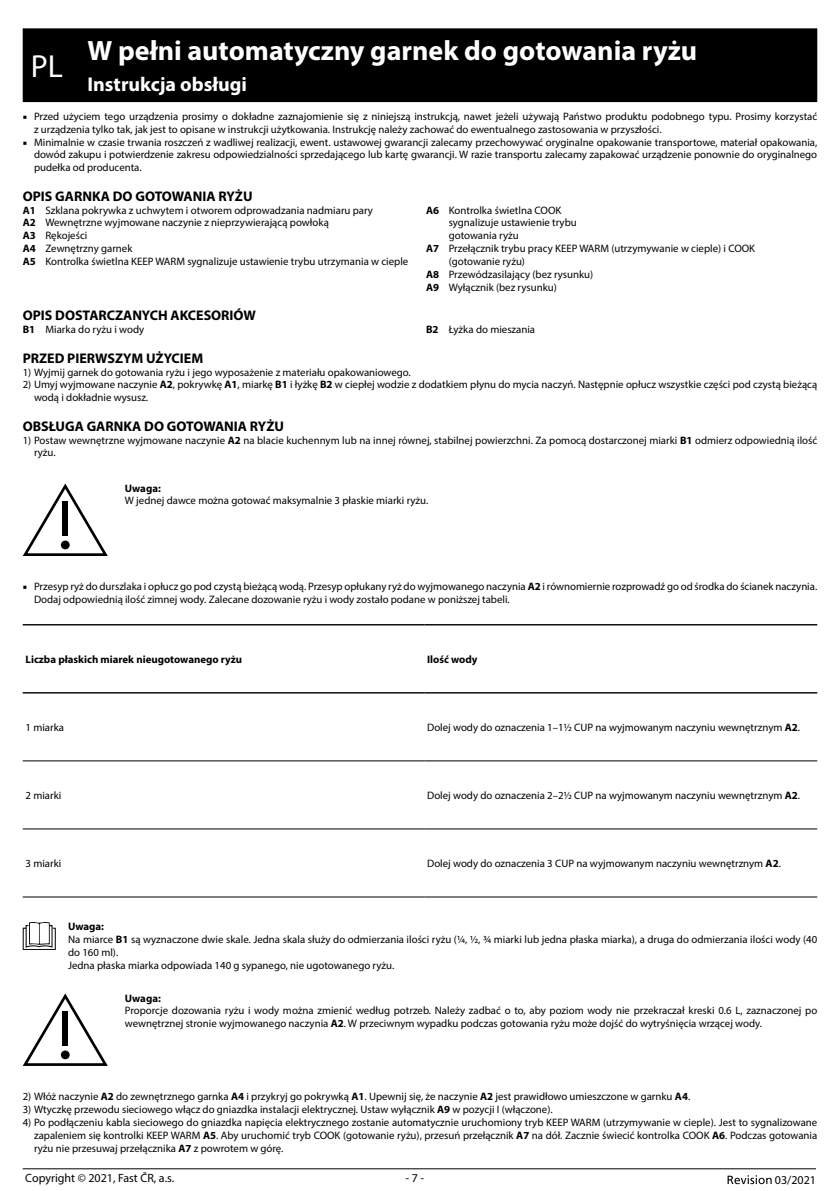
<style>
.page{position:relative;width:840px;height:1191px;background:#fff}
.page>*{position:absolute;margin:0;border:0;box-sizing:border-box;transform-origin:0 0}
.t1{font:32px "Myriad Pro";color:#fff}
.t2{font:700 28px "Myriad Pro";color:#fff}
.t3{font:700 20px "Myriad Pro";color:#fff}
.t4{font:700 14px "Myriad Pro";color:#000}
.t5{font:12px "Myriad Pro";color:#000}
.t6{font:10.8px/12.8px "Myriad Pro";color:#000}
.t7{font:700 10.8px "Myriad Pro";color:#000}
.s1{font-family:"Minion Pro"}
.s2{font-weight:700}
</style>
<div class="page">
<hr style="left:23px;top:1168px;width:792px;height:1px;background:#000">
<svg style="left:727px;top:1175px;width:44px;height:9px"></svg>
<div style="left:23px;top:28px;width:793px;height:74px;background:#000"></div>
<svg style="left:23px;top:483px;width:85px;height:73px"></svg>
<div style="left:62px;top:501px;width:6px;height:35px;background:#000"></div>
<div style="left:61px;top:540px;width:9px;height:9px;background:#000;border-radius:50%"></div>
<hr style="left:23px;top:896px;width:401px;height:1px;background:#000">
<hr style="left:424px;top:896px;width:392px;height:1px;background:#000">
<hr style="left:23px;top:624px;width:401px;height:1px;background:#000">
<hr style="left:424px;top:624px;width:392px;height:1px;background:#000">
<hr style="left:23px;top:692px;width:401px;height:1px;background:#000">
<hr style="left:424px;top:692px;width:392px;height:1px;background:#000">
<hr style="left:23px;top:760px;width:401px;height:1px;background:#000">
<hr style="left:424px;top:760px;width:392px;height:1px;background:#000">
<hr style="left:23px;top:828px;width:401px;height:1px;background:#000">
<hr style="left:424px;top:828px;width:392px;height:1px;background:#000">
<svg style="left:23px;top:922px;width:33px;height:27px"></svg>
<svg style="left:23px;top:993px;width:85px;height:73px"></svg>
<div style="left:62px;top:1011px;width:6px;height:35px;background:#000"></div>
<div style="left:61px;top:1050px;width:9px;height:9px;background:#000;border-radius:50%"></div>
<h2 class="t2" style="left:87px;top:32px;width:611px">W pełni automatyczny garnek do gotowania ryżu</h2>
<h3 class="t3" style="left:87px;top:72px;width:161px">Instrukcja obsługi</h3>
<p class="t6" style="left:34px;top:110px;width:784px;text-indent:-11px"><span class="s1">■</span> Przed użyciem tego urządzenia prosimy o dokładne zaznajomienie się z niniejszą instrukcją, nawet jeżeli używają Państwo produktu podobnego typu. Prosimy korzystać z urządzenia tylko tak, jak jest to opisane w instrukcji użytkowania. Instrukcję należy zachować do ewentualnego zastosowania w przyszłości.</p>
<p class="t6" style="left:34px;top:135px;width:784px;text-align:justify;text-indent:-11px"><span class="s1">■</span> Minimalnie w czasie trwania roszczeń z wadliwej realizacji, ewent. ustawowej gwarancji zalecamy przechowywać oryginalne opakowanie transportowe, materiał opakowania, dowód zakupu i potwierdzenie zakresu odpowiedzialności sprzedającego lub kartę gwarancji. W razie transportu zalecamy zapakować urządzenie ponownie do oryginalnego pudełka od producenta.</p>
<p class="t4" style="left:23px;top:187px;width:231px">OPIS GARNKA DO GOTOWANIA RYŻU</p>
<p class="t6" style="left:23px;top:203px;width:387px"><span class="s2">A1</span> Szklana pokrywka z uchwytem i otworem odprowadzania nadmiaru pary<br><span class="s2">A2</span> Wewnętrzne wyjmowane naczynie z nieprzywierającą powłoką<br><span class="s2">A3</span> Rękojeści<br><span class="s2">A4</span> Zewnętrzny garnek<br><span class="s2">A5</span> Kontrolka świetlna KEEP WARM sygnalizuje ustawienie trybu utrzymania w cieple</p>
<p class="t6" style="left:426px;top:203px;width:137px"><span class="s2">A6</span> Kontrolka świetlna COOK</p>
<h1 class="t1" style="left:31px;top:47px;width:34px">PL</h1>
<p class="t6" style="left:448px;top:216px;width:129px">sygnalizuje ustawienie trybu</p>
<p class="t6" style="left:448px;top:229px;width:71px">gotowania ryżu</p>
<p class="t6" style="left:426px;top:242px;width:330px"><span class="s2">A7</span> Przełącznik trybu pracy KEEP WARM (utrzymywanie w cieple) i COOK</p>
<p class="t6" style="left:448px;top:255px;width:78px">(gotowanie ryżu)</p>
<p class="t6" style="left:426px;top:268px;width:169px"><span class="s2">A8</span> Przewódzasilający (bez rysunku)</p>
<p class="t6" style="left:426px;top:280px;width:132px"><span class="s2">A9</span> Wyłącznik (bez rysunku)</p>
<p class="t4" style="left:23px;top:306px;width:235px">OPIS DOSTARCZANYCH AKCESORIÓW</p>
<p class="t6" style="left:23px;top:323px;width:123px"><span class="s2">B1</span> Miarka do ryżu i wody</p>
<p class="t6" style="left:426px;top:323px;width:111px"><span class="s2">B2</span> Łyżka do mieszania</p>
<p class="t4" style="left:23px;top:349px;width:182px">PRZED PIERWSZYM UŻYCIEM</p>
<p class="t6" style="left:23px;top:365px;width:389px">1) Wyjmij garnek do gotowania ryżu i jego wyposażenie z materiału opakowaniowego.</p>
<p class="t6" style="left:34px;top:378px;width:784px;text-indent:-11px">2) Umyj wyjmowane naczynie <span class="s2">A2</span>, pokrywkę <span class="s2">A1</span>, miarkę <span class="s2">B1</span> i łyżkę <span class="s2">B2</span> w ciepłej wodzie z dodatkiem płynu do mycia naczyń. Następnie opłucz wszystkie części pod czystą bieżącą wodą i dokładnie wysusz.</p>
<p class="t4" style="left:23px;top:417px;width:263px">OBSŁUGA GARNKA DO GOTOWANIA RYŻU</p>
<p class="t6" style="left:34px;top:433px;width:784px;text-indent:-11px">1) Postaw wewnętrzne wyjmowane naczynie <span class="s2">A2</span> na blacie kuchennym lub na innej równej, stabilnej powierzchni. Za pomocą dostarczonej miarki <span class="s2">B1</span> odmierz odpowiednią ilość ryżu.</p>
<p class="t7" style="left:125px;top:481px;width:37px">Uwaga:</p>
<p class="t6" style="left:125px;top:494px;width:305px">W jednej dawce można gotować maksymalnie 3 płaskie miarki ryżu.</p>
<p class="t6" style="left:34px;top:580px;width:784px;text-indent:-11px"><span class="s1">■</span> Przesyp ryż do durszlaka i opłucz go pod czystą bieżącą wodą. Przesyp opłukany ryż do wyjmowanego naczynia <span class="s2">A2</span> i równomiernie rozprowadź go od środka do ścianek naczynia.<br>Dodaj odpowiednią ilość zimnej wody. Zalecane dozowanie ryżu i wody zostało podane w poniższej tabeli.</p>
<p class="t7" style="left:26px;top:652px;width:218px">Liczba płaskich miarek nieugotowanego ryżu</p>
<p class="t7" style="left:427px;top:652px;width:52px">Ilość wody</p>
<p class="t6" style="left:26px;top:720px;width:40px">1 miarka</p>
<p class="t6" style="left:427px;top:720px;width:374px">Dolej wody do oznaczenia 1–1½ CUP na wyjmowanym naczyniu wewnętrznym <span class="s2">A2</span>.</p>
<p class="t6" style="left:26px;top:788px;width:37px">2 miarki</p>
<p class="t6" style="left:427px;top:788px;width:374px">Dolej wody do oznaczenia 2–2½ CUP na wyjmowanym naczyniu wewnętrznym <span class="s2">A2</span>.</p>
<p class="t6" style="left:26px;top:857px;width:37px">3 miarki</p>
<p class="t6" style="left:427px;top:857px;width:355px">Dolej wody do oznaczenia 3 CUP na wyjmowanym naczyniu wewnętrznym <span class="s2">A2</span>.</p>
<p class="t6" style="left:68px;top:920px;width:750px"><span class="s2">Uwaga:<br></span>Na miarce <span class="s2">B1</span> są wyznaczone dwie skale. Jedna skala służy do odmierzania ilości ryżu (¼, ½, ¾ miarki lub jedna płaska miarka), a druga do odmierzania ilości wody (40 do 160 ml).<br>Jedna płaska miarka odpowiada 140 g sypanego, nie ugotowanego ryżu.</p>
<p class="t7" style="left:125px;top:990px;width:37px">Uwaga:</p>
<p class="t6" style="left:125px;top:1004px;width:693px">Proporcje dozowania ryżu i wody można zmienić według potrzeb. Należy zadbać o to, aby poziom wody nie przekraczał kreski 0.6 L, zaznaczonej po wewnętrznej stronie wyjmowanego naczynia <span class="s2">A2</span>. W przeciwnym wypadku podczas gotowania ryżu może dojść do wytryśnięcia wrzącej wody.</p>
<p class="t6" style="left:23px;top:1090px;width:668px">2) Włóż naczynie <span class="s2">A2</span> do zewnętrznego garnka <span class="s2">A4</span> i przykryj go pokrywką <span class="s2">A1</span>. Upewnij się, że naczynie <span class="s2">A2</span> jest prawidłowo umieszczone w garnku <span class="s2">A4</span>.</p>
<p class="t6" style="left:23px;top:1103px;width:531px">3) Wtyczkę przewodu sieciowego włącz do gniazdka instalacji elektrycznej. Ustaw wyłącznik <span class="s2">A9</span> w pozycji I (włączone).</p>
<p class="t6" style="left:34px;top:1115px;width:784px;text-align:justify;text-indent:-11px">4) Po podłączeniu kabla sieciowego do gniazdka napięcia elektrycznego zostanie automatycznie uruchomiony tryb KEEP WARM (utrzymywanie w cieple). Jest to sygnalizowane zapaleniem się kontrolki KEEP WARM <span class="s2">A5</span>. Aby uruchomić tryb COOK (gotowanie ryżu), przesuń przełącznik <span class="s2">A7</span> na dół. Zacznie świecić kontrolka COOK <span class="s2">A6</span>. Podczas gotowania ryżu nie przesuwaj przełącznika <span class="s2">A7</span> z powrotem w górę.</p>
<p class="t5" style="left:25px;top:1170px;width:150px">Copyright © 2021, Fast ČR, a.s.</p>
<p class="t5" style="left:405px;top:1170px;width:20px">- 7 -</p>
<p class="t5" style="left:774px;top:1172px;width:43px">03/2021</p>
</div>
